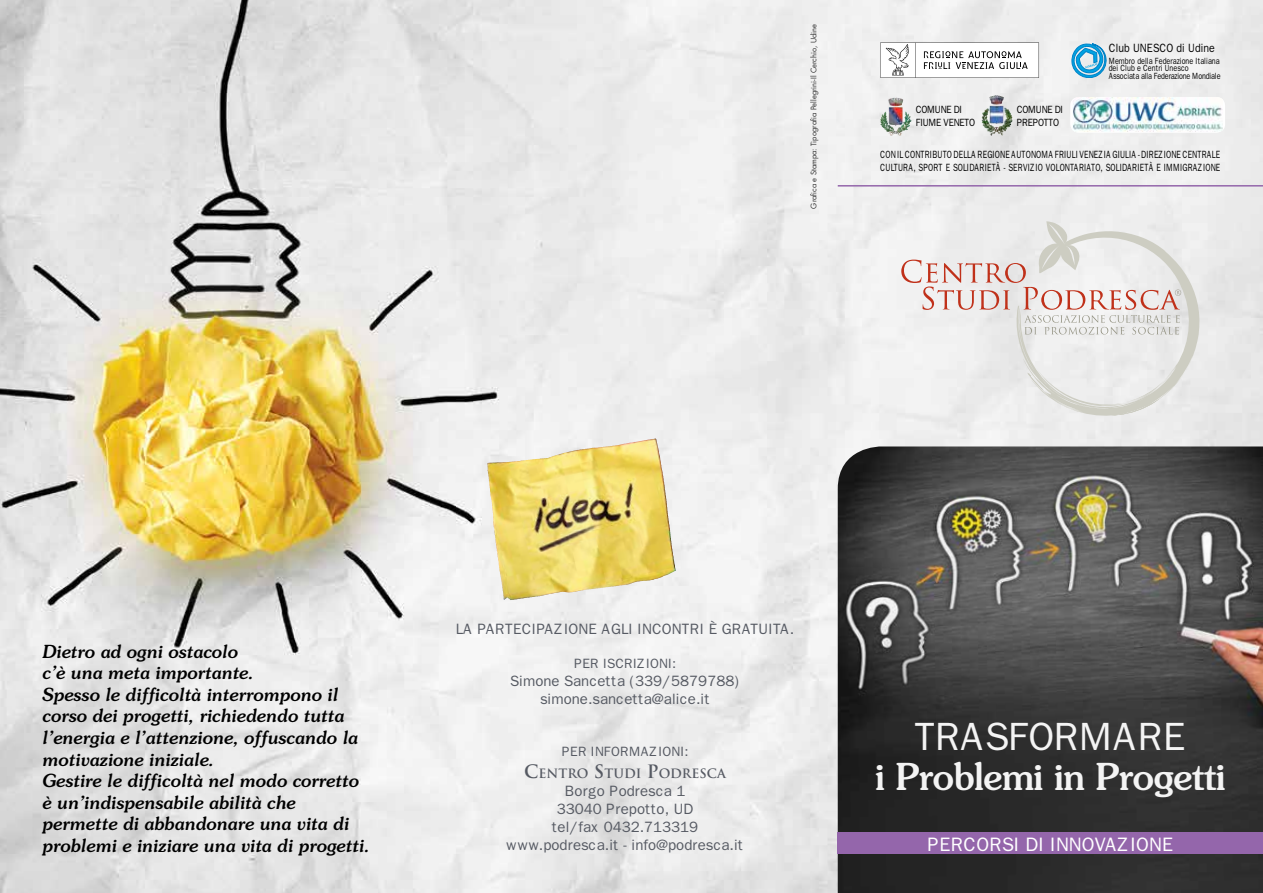
<style>
.page{position:relative;width:1263px;height:893px;background:#fff}
.page>*{position:absolute;margin:0;border:0;box-sizing:border-box;transform-origin:0 0}
.t1{font:39.6px "Franklin Gothic";letter-spacing:-.02em;color:#fff}
.t2{font:500 37.05px "Souvenir";letter-spacing:-.01em;color:#fff}
.t3{font:19.5px "Franklin Gothic";color:#fff}
.t4{font:italic 500 18px/21.6px "Souvenir";letter-spacing:-.01em;color:#000}
.t5{font:15px/18px "Franklin Gothic";color:#565a63;text-align:center}
.t6{font:13.5px "Franklin Gothic";color:#565a63}
.t7{font:700 12.6px "Trajan";color:#565a63}
.t8{font:12px "Franklin Gothic";color:#000;scale:.88 1}
.t9{font:10.5px/12.6px "Franklin Gothic";color:#000;scale:.75 1}
.t10{font:10.5px/12.6px "Franklin Gothic";letter-spacing:-.04em;color:#000;scale:.88 1}
.t11{font:9px/7.6px "Franklin Gothic";color:#000;scale:.8 1}
.t12{font:7.5px "Futura";color:#000}
.s1{font-size:18px}
</style>
<div class="page">
<img style="left:0;top:0;width:1263px;height:893px">
<svg style="left:880px;top:43px;width:159px;height:35px"></svg>
<svg style="left:1072px;top:44px;width:34px;height:34px"></svg>
<img style="left:989px;top:95px;width:15px;height:29px">
<img style="left:888px;top:98px;width:15px;height:28px">
<img style="left:1072px;top:97px;width:151px;height:36px">
<hr style="left:838px;top:185px;width:425px;height:2px;background:#9466ab">
<svg style="left:901px;top:221px;width:298px;height:195px"></svg>
<img style="left:838px;top:446px;width:425px;height:447px">
<div style="left:838px;top:833px;width:425px;height:21px;background:#9466ab"></div>
<img style="left:555px;top:439px;width:99px;height:16px">
<p class="t12" style="left:808px;top:209px;width:186px;rotate:-90deg">Grafica e Stampa: Tipografia Pellegrini-Il Cerchio, Udine</p>
<p class="t8" style="left:1109px;top:41px;width:122px">Club UNESCO di Udine</p>
<p class="t11" style="left:1109px;top:57px;width:141px">Membro della Federazione Italiana dei Club e Centri Unesco<br>Associata alla Federazione Mondiale</p>
<p class="t10" style="left:1017px;top:103px;width:54px">COMUNE DI<br>PREPOTTO</p>
<p class="t10" style="left:916px;top:103px;width:69px">COMUNE DI<br>FIUME VENETO</p>
<p class="t9" style="left:880px;top:148px;width:455px">CON IL CONTRIBUTO DELLA REGIONE AUTONOMA FRIULI VENEZIA GIULIA - DIREZIONE CENTRALE<br>CULTURA, SPORT E SOLIDARIETÀ - SERVIZIO VOLONTARIATO, SOLIDARIETÀ E IMMIGRAZIONE</p>
<p class="t4" style="left:43px;top:640px;width:329px">Dietro ad ogni ostacolo<br>c’è una meta importante.<br>Spesso le difficoltà interrompono il corso dei progetti, richiedendo tutta l’energia e l’attenzione, offuscando la motivazione iniziale.<br>Gestire le difficoltà nel modo corretto è un’indispensabile abilità che permette di abbandonare una vita di problemi e iniziare una vita di progetti.</p>
<p class="t5" style="left:456px;top:620px;width:340px">LA PARTECIPAZIONE AGLI INCONTRI È GRATUITA.</p>
<p class="t6" style="left:574px;top:656px;width:104px">PER ISCRIZIONI:</p>
<p class="t5" style="left:510px;top:672px;width:231px">Simone Sancetta (339/5879788) simone.sancetta@alice.it</p>
<p class="t6" style="left:562px;top:744px;width:128px">PER INFORMAZIONI:</p>
<p class="t7" style="left:524px;top:765px;width:203px"><span class="s1">C</span>ENTRO <span class="s1">S</span>TUDI <span class="s1">P</span>ODRESCA</p>
<p class="t5" style="left:507px;top:782px;width:239px">Borgo Podresca 1<br>33040 Prepotto, UD<br>tel/fax 0432.713319 www.podresca.it - info@podresca.it</p>
<h1 class="t1" style="left:915px;top:714px;width:273px">TRASFORMARE</h1>
<h2 class="t2" style="left:875px;top:754px;width:352px">i Problemi in Progetti</h2>
<p class="t3" style="left:927px;top:833px;width:247px">PERCORSI DI INNOVAZIONE</p>
</div>
